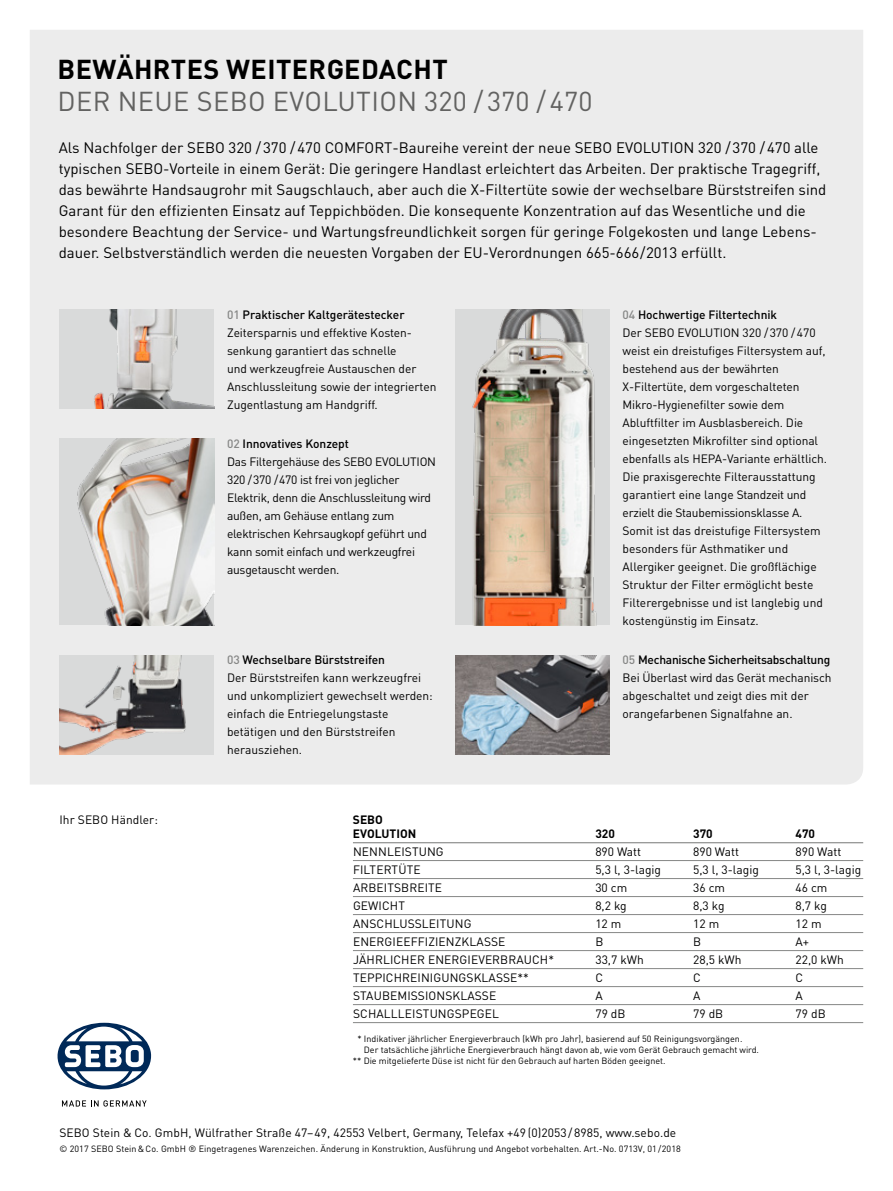
<style>
.page{position:relative;width:893px;height:1191px;background:#fff}
.page>*{position:absolute;margin:0;border:0;box-sizing:border-box;transform-origin:0 0}
.t1{font:27px "DIN Pro";letter-spacing:.015em;color:#626261}
.t2{font:700 27px "DIN Pro";letter-spacing:.015em;color:#000}
.t3{font:15px/21px "DIN Pro";color:#000}
.t4{font:12px/18px "DIN Pro";letter-spacing:-.005em;color:#000}
.t5{font:700 12px/14.4px "DIN Pro";color:#000}
.t6{font:9px "DIN Pro";color:#000}
.s1{font-weight:500;color:#868786}
.s2{font-weight:500}
</style>
<div class="page">
<svg style="left:57px;top:1022px;width:94px;height:67px"></svg>
<svg style="left:62px;top:1100px;width:85px;height:6px"></svg>
<hr style="left:353px;top:842px;width:510px;height:1px;background:#868786">
<hr style="left:353px;top:860px;width:510px;height:1px;background:#868786">
<hr style="left:353px;top:878px;width:510px;height:1px;background:#868786">
<hr style="left:353px;top:896px;width:510px;height:1px;background:#868786">
<hr style="left:353px;top:914px;width:510px;height:1px;background:#868786">
<hr style="left:353px;top:932px;width:510px;height:1px;background:#868786">
<hr style="left:353px;top:950px;width:510px;height:1px;background:#868786">
<hr style="left:353px;top:968px;width:510px;height:1px;background:#868786">
<hr style="left:353px;top:986px;width:510px;height:1px;background:#868786">
<hr style="left:353px;top:1004px;width:510px;height:1px;background:#868786">
<hr style="left:353px;top:1022px;width:510px;height:1px;background:#868786">
<div style="left:30px;top:30px;width:833px;height:754px;background:#ececec"></div>
<img style="left:455px;top:655px;width:155px;height:99px">
<img style="left:60px;top:309px;width:154px;height:99px">
<img style="left:60px;top:438px;width:154px;height:187px">
<img style="left:455px;top:309px;width:155px;height:316px">
<img style="left:60px;top:655px;width:154px;height:99px">
<h1 class="t2" style="left:58px;top:51px;width:392px">BEWÄHRTES WEITERGEDACHT</h1>
<h1 class="t1" style="left:58px;top:83px;width:536px">DER NEUE SEBO EVOLUTION 320 / 370 / 470</h1>
<p class="t3" style="left:59px;top:137px;width:769px">Als Nachfolger der SEBO 320 /370 /470 COMFORT-Baureihe vereint der neue SEBO EVOLUTION 320 /370 /470 alle typischen SEBO-Vorteile in einem Gerät: Die geringere Handlast erleichtert das Arbeiten. Der praktische Tragegriff, das bewährte Handsaugrohr mit Saugschlauch, aber auch die X-Filtertüte sowie der wechselbare Bürststreifen sind Garant für den effizienten Einsatz auf Teppichböden. Die konsequente Konzentration auf das Wesentliche und die besondere Beachtung der Service- und Wartungsfreundlichkeit sorgen für geringe Folgekosten und lange Lebens&shy;dauer. Selbstverständlich werden die neuesten Vorgaben der EU-Verordnungen 665-666/2013 erfüllt.</p>
<p class="t4" style="left:227px;top:305px;width:211px"><span class="s1">01</span> <span class="s2">Praktischer Kaltgerätestecker </span>Zeitersparnis und effektive Kosten&shy;senkung garantiert das schnelle<br>und werkzeugfreie Austauschen der Anschlussleitung sowie der integrierten Zugentlastung am Handgriff.</p>
<p class="t4" style="left:227px;top:434px;width:210px"><span class="s1">02</span> <span class="s2">Innovatives Konzept<br></span>Das Filtergehäuse des SEBO EVOLUTION 320 /370 /470 ist frei von jeglicher Elektrik, denn die Anschlussleitung wird außen, am Gehäuse entlang zum elektrischen Kehrsaugkopf geführt und kann somit einfach und werkzeugfrei ausgetauscht werden.</p>
<p class="t4" style="left:227px;top:650px;width:207px"><span class="s1">03</span> <span class="s2">Wechselbare Bürststreifen<br></span>Der Bürststreifen kann werkzeugfrei und unkompliziert gewechselt werden: einfach die Entriegelungstaste betätigen und den Bürststreifen herausziehen.</p>
<p class="t4" style="left:60px;top:809px;width:100px">Ihr SEBO Händler:</p>
<p class="t5" style="left:353px;top:811px;width:65px">SEBO<br>EVOLUTION</p>
<p class="t4" style="left:622px;top:305px;width:206px"><span class="s1">04</span> <span class="s2">Hochwertige Filtertechnik<br></span>Der SEBO EVOLUTION 320 /370 /470 weist ein dreistufiges Filtersystem auf, bestehend aus der bewährten X-Filtertüte, dem vorgeschalteten Mikro-Hygienefilter sowie dem Abluftfilter im Ausblasbereich. Die eingesetzten Mikrofilter sind optional ebenfalls als HEPA-Variante erhältlich.<br>Die praxisgerechte Filterausstattung garantiert eine lange Standzeit und erzielt die Staubemissionsklasse A.<br>Somit ist das dreistufige Filtersystem besonders für Asthmatiker und Allergiker geeignet. Die großflächige Struktur der Filter ermöglicht beste Filterergebnisse und ist langlebig und kostengünstig im Einsatz.</p>
<p class="t4" style="left:622px;top:650px;width:211px"><span class="s1">05</span> <span class="s2">Mechanische Sicherheitsabschaltung </span>Bei Überlast wird das Gerät mechanisch abgeschaltet und zeigt dies mit der orangefarbenen Signalfahne an.</p>
<p class="t5" style="left:595px;top:826px;width:21px">320</p>
<p class="t5" style="left:693px;top:826px;width:21px">370</p>
<p class="t5" style="left:795px;top:826px;width:21px">470</p>
<p class="t4" style="left:353px;top:842px;width:92px">NENNLEISTUNG</p>
<p class="t4" style="left:595px;top:842px;width:47px">890 Watt</p>
<p class="t4" style="left:693px;top:842px;width:47px">890 Watt</p>
<p class="t4" style="left:795px;top:842px;width:47px">890 Watt</p>
<p class="t4" style="left:353px;top:860px;width:69px">FILTERTÜTE</p>
<p class="t4" style="left:595px;top:860px;width:67px">5,3 l, 3-lagig</p>
<p class="t4" style="left:693px;top:860px;width:67px">5,3 l, 3-lagig</p>
<p class="t4" style="left:795px;top:860px;width:67px">5,3 l, 3-lagig</p>
<p class="t4" style="left:353px;top:878px;width:91px">ARBEITSBREITE</p>
<p class="t4" style="left:595px;top:878px;width:33px">30 cm</p>
<p class="t4" style="left:693px;top:878px;width:33px">36 cm</p>
<p class="t4" style="left:795px;top:878px;width:33px">46 cm</p>
<p class="t4" style="left:353px;top:896px;width:53px">GEWICHT</p>
<p class="t4" style="left:595px;top:896px;width:33px">8,2 kg</p>
<p class="t4" style="left:693px;top:896px;width:33px">8,3 kg</p>
<p class="t4" style="left:795px;top:896px;width:33px">8,7 kg</p>
<p class="t4" style="left:353px;top:914px;width:120px">ANSCHLUSSLEITUNG</p>
<p class="t4" style="left:595px;top:914px;width:28px">12 m</p>
<p class="t4" style="left:693px;top:914px;width:28px">12 m</p>
<p class="t4" style="left:795px;top:914px;width:28px">12 m</p>
<p class="t4" style="left:353px;top:932px;width:154px">ENERGIEEFFIZIENZKLASSE</p>
<p class="t4" style="left:595px;top:932px;width:10px">B</p>
<p class="t4" style="left:693px;top:932px;width:10px">B</p>
<p class="t4" style="left:795px;top:932px;width:15px">A+</p>
<p class="t4" style="left:353px;top:950px;width:202px">JÄHRLICHER ENERGIEVERBRAUCH*</p>
<p class="t4" style="left:595px;top:950px;width:50px">33,7 kWh</p>
<p class="t4" style="left:693px;top:950px;width:50px">28,5 kWh</p>
<p class="t4" style="left:795px;top:950px;width:50px">22,0 kWh</p>
<p class="t4" style="left:353px;top:968px;width:177px">TEPPICHREINIGUNGSKLASSE**</p>
<p class="t4" style="left:595px;top:968px;width:9px">C</p>
<p class="t4" style="left:693px;top:968px;width:9px">C</p>
<p class="t4" style="left:796px;top:968px;width:9px">C</p>
<p class="t4" style="left:353px;top:986px;width:145px">STAUBEMISSIONSKLASSE</p>
<p class="t4" style="left:595px;top:986px;width:9px">A</p>
<p class="t4" style="left:693px;top:986px;width:9px">A</p>
<p class="t4" style="left:796px;top:986px;width:9px">A</p>
<p class="t4" style="left:353px;top:1004px;width:147px">SCHALLLEISTUNGSPEGEL</p>
<p class="t4" style="left:595px;top:1004px;width:32px">79 dB</p>
<p class="t4" style="left:693px;top:1004px;width:32px">79 dB</p>
<p class="t4" style="left:796px;top:1004px;width:32px">79 dB</p>
<p class="t6" style="left:357px;top:1032px;width:387px">* Indikativer jährlicher Energieverbrauch (kWh pro Jahr), basierend auf 50 Reinigungsvorgängen.</p>
<p class="t6" style="left:364px;top:1043px;width:397px">Der tatsächliche jährliche Energieverbrauch hängt davon ab, wie vom Gerät Gebrauch gemacht wird.</p>
<p class="t6" style="left:353px;top:1054px;width:314px">** Die mitgelieferte Düse ist nicht für den Gebrauch auf harten Böden geeignet.</p>
<p class="t4" style="left:60px;top:1123px;width:618px">SEBO Stein &amp; Co. GmbH, Wülfrather Straße 47–49, 42553 Velbert, Germany, Telefax +49 (0)2053 / 8985, www.sebo.de</p>
<p class="t6" style="left:60px;top:1142px;width:623px">© 2017 SEBO Stein&amp;Co. GmbH ® Eingetragenes Warenzeichen. Änderung in Konstruktion, Ausführung und Angebot vorbehalten. Art.-No. 0713V, 01 /2018</p>
</div>
